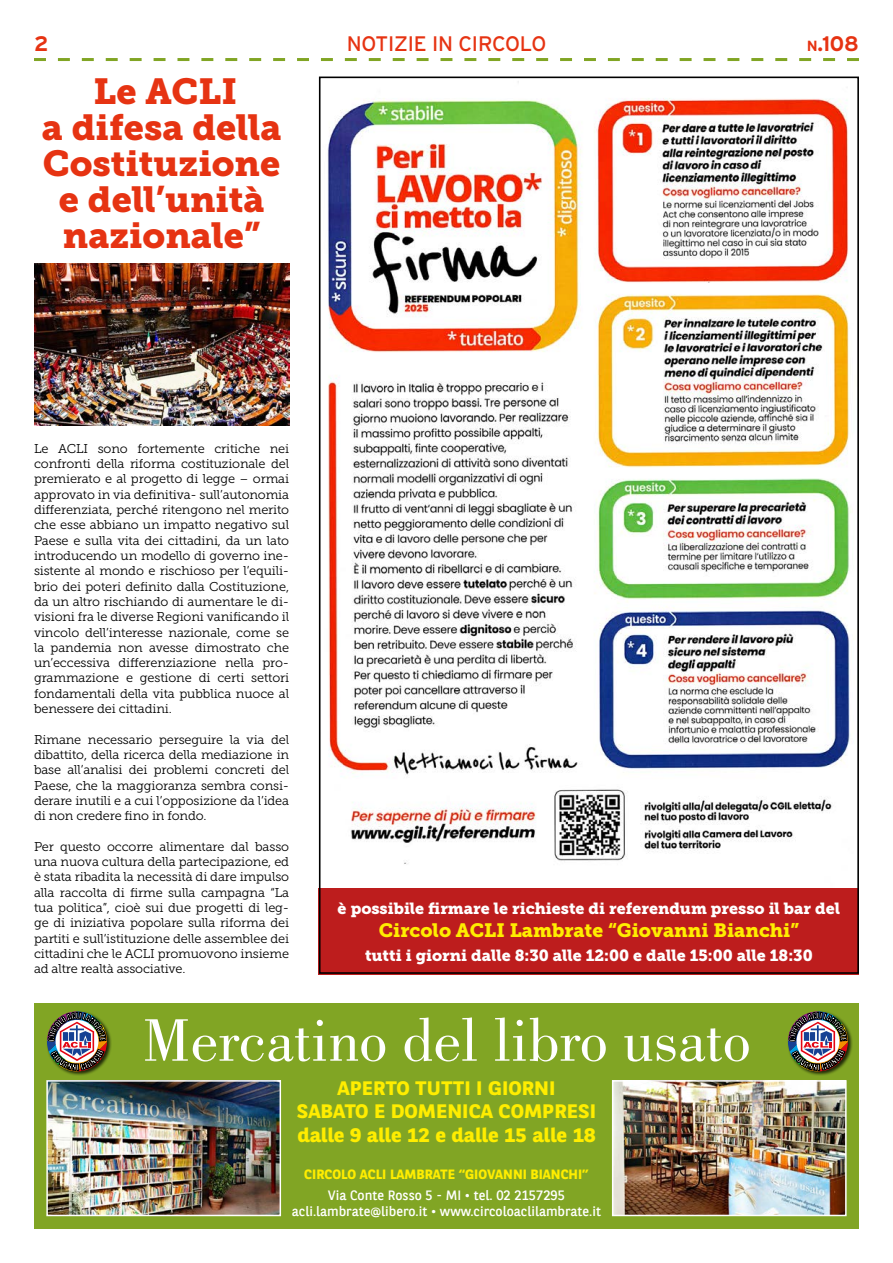
<style>
.page{position:relative;width:893px;height:1263px;background:#fff}
.page>*{position:absolute;margin:0;border:0;box-sizing:border-box;transform-origin:0 0}
.t1{font:62.1px "Bodoni Std";color:#fff}
.t2{font:36px/36px "Museo Slab 900";color:#e63312;text-align:center}
.t3{font:21px "Interstate";letter-spacing:-.01em;color:#e63312}
.t4{font:700 21px "Interstate";color:#e63312}
.t5{font:700 19.5px/23.4px "BNPP Sans";color:#ffed00;text-align:center;scale:1.1 1}
.t6{font:19.2px "Museo Slab 900";color:#ffed00}
.t7{font:16.05px "Museo Slab 900";color:#fff}
.t8{font:13.5px/16.2px "BNPP Sans";color:#fff;text-align:center}
.t9{font:700 13.5px "BNPP Sans";color:#ffed00;scale:1.04 1}
.t10{font:12.75px/15.3px "Museo Slab 300";letter-spacing:-.01em;color:#000;text-align:justify}
.s1{font-size:14.7px}
</style>
<div class="page">
<img style="left:327px;top:81px;width:524px;height:783px">
<div style="left:319px;top:888px;width:540px;height:87px;background:#bd1d1d"></div>
<svg style="left:34px;top:58px;width:825px;height:3px"></svg>
<div style="left:34px;top:1003px;width:825px;height:226px;background:#81a524"></div>
<img style="left:49px;top:1083px;width:229px;height:130px">
<div style="left:46px;top:1080px;width:235px;height:136px;border:2px solid #fff"></div>
<img style="left:615px;top:1083px;width:229px;height:130px">
<div style="left:612px;top:1080px;width:235px;height:136px;border:2px solid #fff"></div>
<div style="left:46px;top:1010px;width:66px;height:66px;background:#000;opacity:.75"></div>
<div style="left:787px;top:1010px;width:66px;height:66px;background:#000;opacity:.75"></div>
<img style="left:34px;top:264px;width:255px;height:161px">
<img style="left:47px;top:1011px;width:63px;height:60px">
<img style="left:788px;top:1011px;width:63px;height:60px">
<h3 class="t4" style="left:34px;top:32px;width:16px">2</h3>
<h3 class="t3" style="left:347px;top:32px;width:201px">NOTIZIE IN CIRCOLO</h3>
<h3 class="t4" style="left:807px;top:32px;width:54px"><span class="s1">n</span>.108</h3>
<h2 class="t2" style="left:42px;top:73px;width:241px">Le ACLI<br>a difesa della<br>Costituzione e dell’unità nazionale”</h2>
<p class="t10" style="left:34px;top:441px;width:257px">Le ACLI sono fortemente critiche nei confronti della riforma costituzionale del premierato e al progetto di legge – ormai approvato in via definitiva- sull’autonomia differenziata, perché ritengono nel merito che esse abbiano un impatto negativo sul Paese e sulla vita dei cittadini, da un lato introducendo un modello di governo ine&shy;sistente al mondo e rischioso per l’equili&shy;brio dei poteri definito dalla Costituzione, da un altro rischiando di aumentare le di&shy;visioni fra le diverse Regioni vanificando il vincolo dell’interesse nazionale, come se la pandemia non avesse dimostrato che un’eccessiva differenziazione nella pro&shy;grammazione e gestione di certi settori fondamentali della vita pubblica nuoce al benessere dei cittadini.</p>
<p class="t10" style="left:34px;top:732px;width:257px">Rimane necessario perseguire la via del dibattito, della ricerca della mediazione in base all’analisi dei problemi concreti del Paese, che la maggioranza sembra consi&shy;derare inutili e a cui l’opposizione da l’idea di non credere fino in fondo.</p>
<p class="t10" style="left:34px;top:839px;width:257px">Per questo occorre alimentare dal basso una nuova cultura della partecipazione, ed è stata ribadita la necessità di dare impulso alla raccolta di firme sulla campagna “La tua politica”, cioè sui due progetti di leg&shy;ge di iniziativa popolare sulla riforma dei partiti e sull’istituzione delle assemblee dei cittadini che le ACLI promuovono insieme ad altre realtà associative.</p>
<p class="t7" style="left:338px;top:899px;width:504px">è possibile firmare le richieste di referendum presso il bar del</p>
<h3 class="t6" style="left:379px;top:919px;width:422px">Circolo ACLI Lambrate “Giovanni Bianchi”</h3>
<p class="t7" style="left:365px;top:946px;width:449px">tutti i giorni dalle 8:30 alle 12:00 e dalle 15:00 alle 18:30</p>
<h1 class="t1" style="left:142px;top:1006px;width:610px">Mercatino del libro usato</h1>
<h3 class="t5" style="left:297px;top:1076px;width:274px">APERTO TUTTI I GIORNI<br>SABATO E DOMENICA COMPRESI dalle 9 alle 12 e dalle 15 alle 18</h3>
<p class="t9" style="left:304px;top:1165px;width:275px">CIRCOLO ACLI LAMBRATE “GIOVANNI BIANCHI”</p>
<p class="t8" style="left:292px;top:1186px;width:311px">Via Conte Rosso 5 - MI • tel. 02 2157295 acli.lambrate@libero.it • www.circoloaclilambrate.it</p>
</div>
